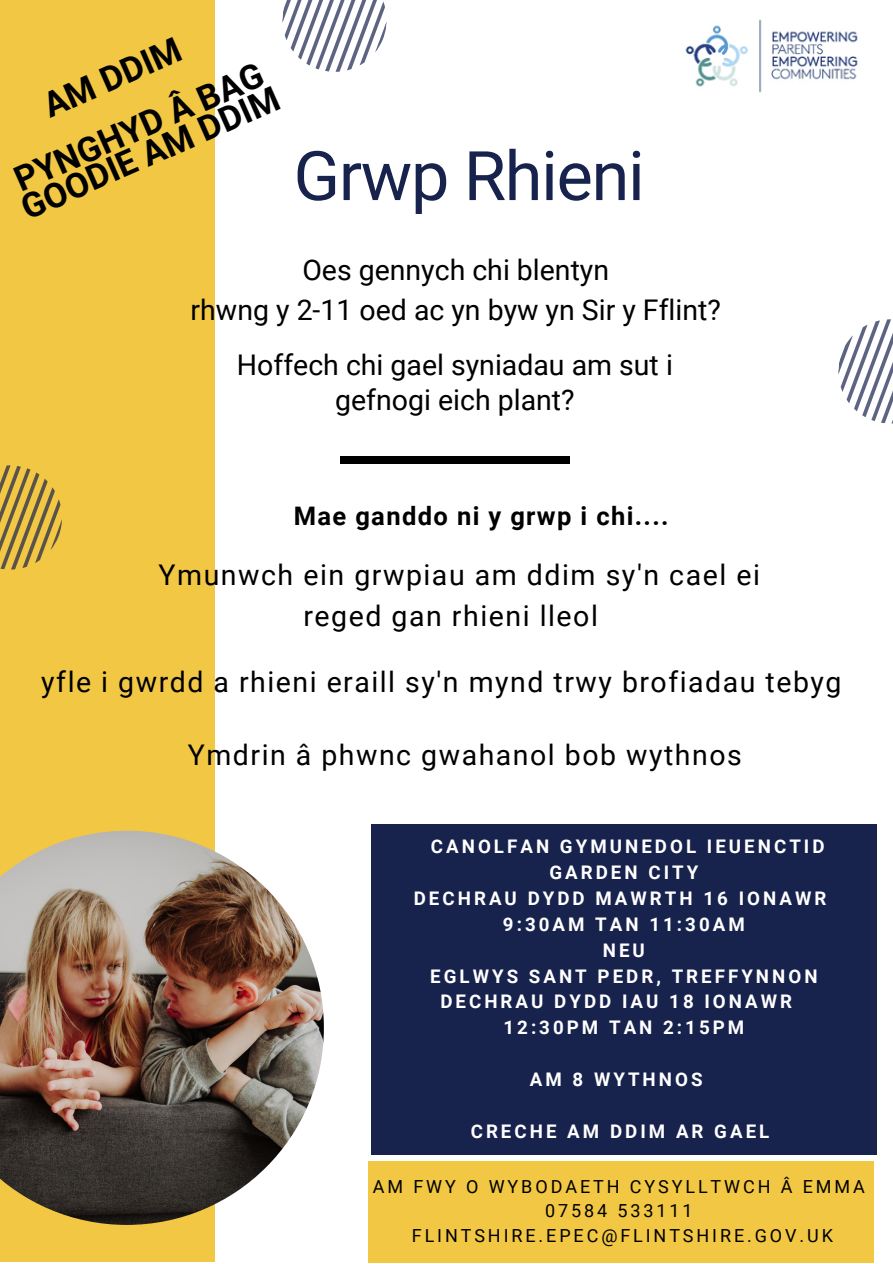
<style>
.page{position:relative;width:893px;height:1264px;background:#fff}
.page>*{position:absolute;margin:0;border:0;box-sizing:border-box;transform-origin:0 0}
.t1{font:68.4px "Roboto";letter-spacing:-.015em;color:#17224d}
.t2{font:700 34.5px/28px "Roboto";color:#000}
.t3{font:28.5px/41.5px "Roboto";letter-spacing:.055em;color:#000}
.t4{font:28.5px/34.8px "Roboto";color:#000;text-align:center}
.t5{font:700 25.5px "Roboto";letter-spacing:.055em;color:#000}
.t6{font:700 18.75px/25.8px "Roboto";letter-spacing:.16em;color:#fff;text-align:center}
.t7{font:18px "Roboto";letter-spacing:.16em;color:#000}
</style>
<div class="page">
<div style="left:340px;top:456px;width:230px;height:7px;background:#000"></div>
<img style="left:685px;top:19px;width:173px;height:74px">
<div style="left:0;top:0;width:215px;height:1261px;background:#f2c744"></div>
<div style="left:368px;top:1161px;width:505px;height:101px;background:#f2c744"></div>
<img style="left:0;top:830px;width:324px;height:394px">
<svg style="left:838px;top:319px;width:54px;height:105px"></svg>
<svg style="left:282px;top:0;width:105px;height:72px"></svg>
<div style="left:371px;top:824px;width:505px;height:330px;background:#17224d"></div>
<svg style="left:0;top:465px;width:62px;height:105px"></svg>
<p class="t2" style="left:40px;top:95px;width:148px;rotate:-24deg">AM DDIM</p>
<p class="t2" style="left:6px;top:171px;width:280px;rotate:-24deg">PYNGHYD Â BAG<br>GOODIE AM DDIM</p>
<p class="t1" style="left:293px;top:137px;width:352px">Grwp Rhieni</p>
<p class="t4" style="left:302px;top:253px;width:308px">Oes gennych chi blentyn</p>
<p class="t4" style="left:191px;top:292px;width:531px">rhwng y 2-11 oed ac yn byw yn Sir y Fflint?</p>
<p class="t4" style="left:237px;top:348px;width:437px">Hoffech chi gael syniadau am sut i gefnogi eich plant?</p>
<p class="t5" style="left:294px;top:501px;width:376px">Mae ganddo ni y grwp i chi....</p>
<p class="t3" style="left:303px;top:554px;width:458px;text-indent:-145px">Ymunwch ein grwpiau am ddim sy'n cael ei reged gan rhieni lleol</p>
<p class="t3" style="left:41px;top:662px;width:801px">yfle i gwrdd a rhieni eraill sy'n mynd trwy brofiadau tebyg</p>
<p class="t3" style="left:188px;top:734px;width:555px">Ymdrin â phwnc gwahanol bob wythnos</p>
<p class="t6" style="left:431px;top:834px;width:395px">CANOLFAN GYMUNEDOL IEUENCTID<br>GARDEN CITY</p>
<p class="t6" style="left:414px;top:885px;width:414px">DECHRAU DYDD MAWRTH 16 IONAWR</p>
<p class="t6" style="left:503px;top:911px;width:243px">9:30AM TAN 11:30AM</p>
<p class="t6" style="left:602px;top:937px;width:44px">NEU</p>
<p class="t6" style="left:430px;top:963px;width:389px">EGLWYS SANT PEDR, TREFFYNNON</p>
<p class="t6" style="left:440px;top:989px;width:353px">DECHRAU DYDD IAU 18 IONAWR</p>
<p class="t6" style="left:503px;top:1014px;width:242px">12:30PM TAN 2:15PM</p>
<p class="t6" style="left:530px;top:1066px;width:174px">AM 8 WYTHNOS</p>
<p class="t6" style="left:470px;top:1118px;width:300px">CRECHE AM DDIM AR GAEL</p>
<p class="t7" style="left:373px;top:1175px;width:493px">AM FWY O WYBODAETH CYSYLLTWCH Â EMMA</p>
<p class="t7" style="left:545px;top:1200px;width:149px">07584 533111</p>
<p class="t7" style="left:412px;top:1225px;width:422px">FLINTSHIRE.EPEC@FLINTSHIRE.GOV.UK</p>
</div>
